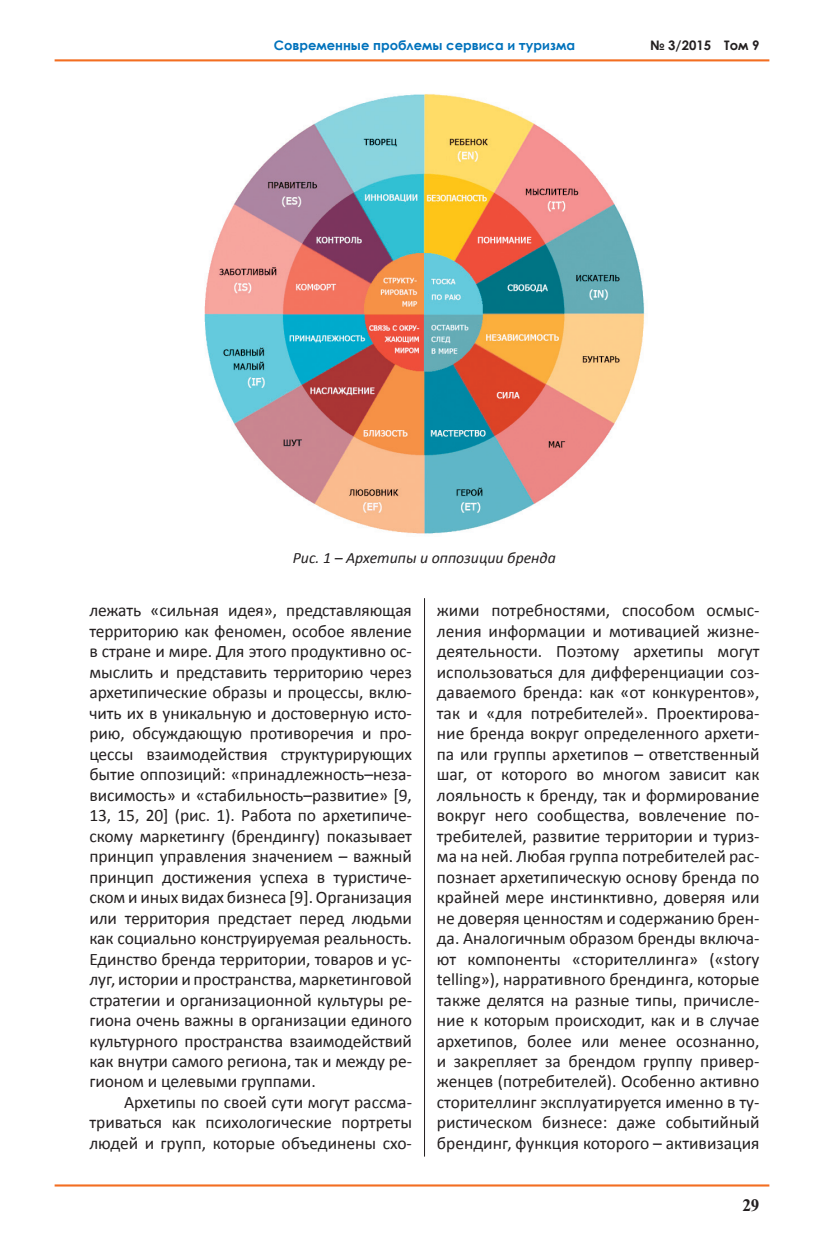
<style>
.page{position:relative;width:824px;height:1241px;background:#fff}
.page>*{position:absolute;margin:0;border:0;box-sizing:border-box;transform-origin:0 0}
.t1{font:17.5px/20.5px "Calibri";color:#231f20;text-align:justify}
.t2{font:700 16.62px "Newton C";color:#231f20}
.t3{font:italic 15.75px "Calibri";color:#231f20}
.t4{font:700 13.12px "Century Gothic";color:#0072bc}
.t5{font:700 13.12px "Century Gothic";color:#231f20}
</style>
<div class="page">
<hr style="left:55px;top:59px;width:714px;height:2px;background:#f36e21">
<hr style="left:55px;top:1184px;width:714px;height:2px;background:#f36e21">
<hr style="left:424px;top:598px;width:1px;height:558px;background:#231f20">
<img style="left:204px;top:94px;width:441px;height:440px">
<p class="t4" style="left:274px;top:35px;width:303px">Современные проблемы сервиса и туризма</p>
<p class="t5" style="left:650px;top:35px;width:111px">№ 3/2015 Том 9</p>
<p class="t3" style="left:293px;top:547px;width:265px">Рис. 1 – Архетипы и оппозиции бренда</p>
<p class="t1" style="left:89px;top:600px;width:324px">лежать «сильная идея», представляющая территорию как феномен, особое явление в стране и мире. Для этого продуктивно ос&shy;мыслить и представить территорию через архетипические образы и процессы, вклю&shy;чить их в уникальную и достоверную исто&shy;рию, обсуждающую противоречия и про&shy;цессы взаимодействия структурирующих бытие оппозиций: «принадлежность–неза&shy;висимость» и «стабильность–развитие» [9, 13, 15, 20] (рис. 1). Работа по архетипиче&shy;скому маркетингу (брендингу) показывает принцип управления значением – важный принцип достижения успеха в туристиче&shy;ском и иных видах бизнеса [9]. Организация или территория предстает перед людьми как социально конструируемая реальность.<br>Единство бренда территории, товаров и ус&shy;луг, истории и пространства, маркетинговой стратегии и организационной культуры ре&shy;гиона очень важны в организации единого культурного пространства взаимодействий как внутри самого региона, так и между ре&shy;гионом и целевыми группами.</p>
<p class="t1" style="left:89px;top:1091px;width:324px;text-indent:35px">Архетипы по своей сути могут рассма&shy;триваться как психологические портреты людей и групп, которые объединены схо-</p>
<p class="t1" style="left:437px;top:600px;width:324px">жими потребностями, способом осмыс&shy;ления информации и мотивацией жизне&shy;деятельности. Поэтому архетипы могут использоваться для дифференциации соз&shy;даваемого бренда: как «от конкурентов», так и «для потребителей». Проектирова&shy;ние бренда вокруг определенного архети&shy;па или группы архетипов – ответственный шаг, от которого во многом зависит как лояльность к бренду, так и формирование вокруг него сообщества, вовлечение по&shy;требителей, развитие территории и туриз&shy;ма на ней. Любая группа потребителей рас&shy;познает архетипическую основу бренда по крайней мере инстинктивно, доверяя или не доверяя ценностям и содержанию брен&shy;да. Аналогичным образом бренды включа&shy;ют компоненты «сторителлинга» («story telling»), нарративного брендинга, которые также делятся на разные типы, причисле&shy;ние к которым происходит, как и в случае архетипов, более или менее осознанно, и закрепляет за брендом группу привер&shy;женцев (потребителей). Особенно активно сторителлинг эксплуатируется именно в ту&shy;ристическом бизнесе: даже событийный брендинг, функция которого – активизация</p>
<p class="t2" style="left:742px;top:1195px;width:19px">29</p>
</div>
